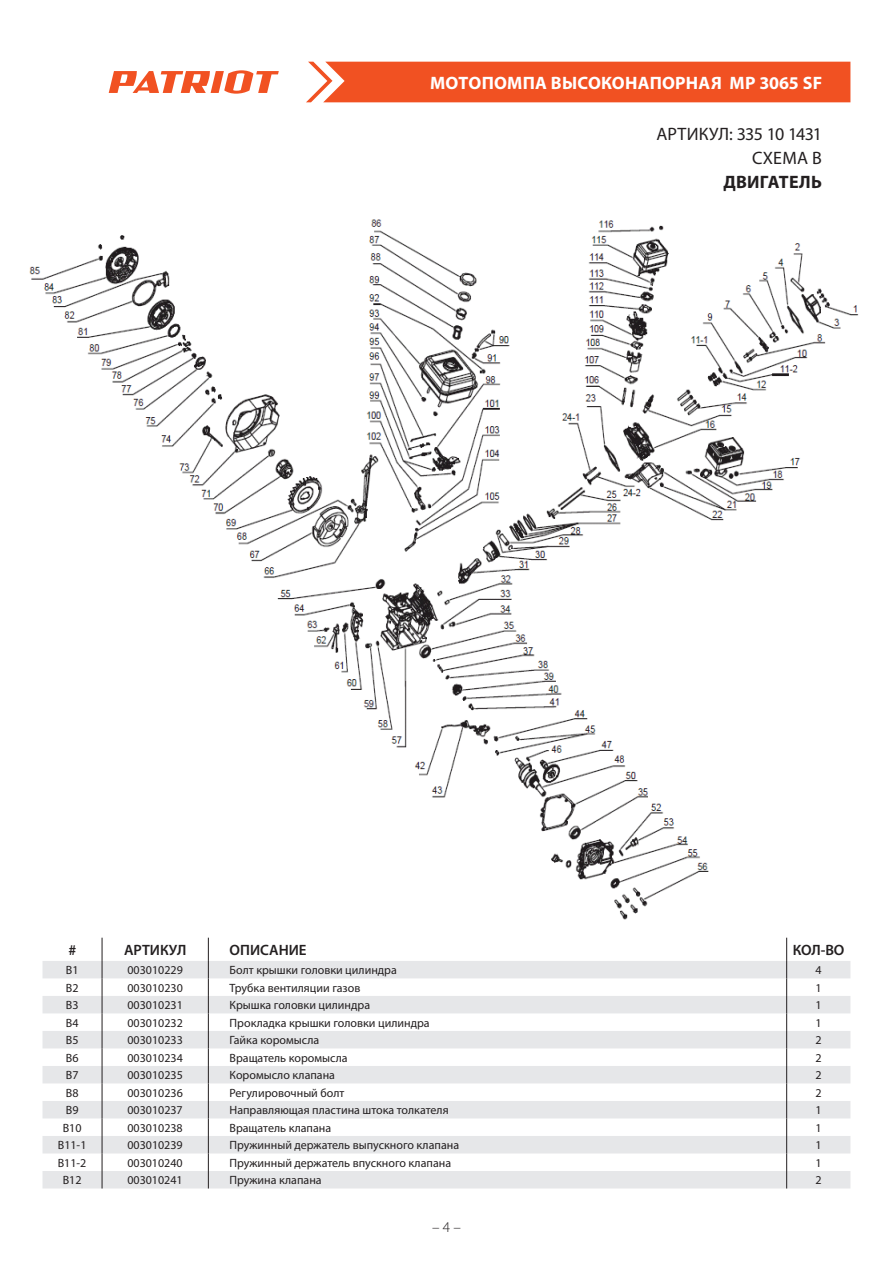
<style>
.page{position:relative;width:893px;height:1263px;background:#fff}
.page>*{position:absolute;margin:0;border:0;box-sizing:border-box;transform-origin:0 0}
.t1{font:700 18px "Myriad Pro";letter-spacing:.01em;color:#fff}
.t2{font:18px/24px "Myriad Pro";letter-spacing:.005em;color:#231f20;text-align:right}
.t3{font:700 18px "Myriad Pro";color:#231f20}
.t4{font:600 15px "Myriad Pro";color:#231f20}
.t5{font:300 15px "Myriad Pro";color:#231f20}
.t6{font:12px "Myriad Pro";color:#231f20}
</style>
<div class="page">
<div style="left:306px;top:62px;width:544px;height:40px;background:#f15122"></div>
<svg style="left:109px;top:70px;width:170px;height:24px"></svg>
<svg style="left:43px;top:961px;width:807px;height:227px;fill:#e6e7e9"></svg>
<svg style="left:102px;top:938px;width:1px;height:250px"></svg>
<svg style="left:208px;top:938px;width:1px;height:250px"></svg>
<svg style="left:786px;top:938px;width:1px;height:250px"></svg>
<img style="left:29px;top:219px;width:830px;height:701px">
<h1 class="t1" style="left:430px;top:71px;width:394px">МОТОПОМПА ВЫСОКОНАПОРНАЯ MP 3065 SF</h1>
<h1 class="t2" style="left:656px;top:122px;width:167px">АРТИКУЛ: 335 10 1431<br>СХЕМА В</h1>
<h1 class="t3" style="left:723px;top:171px;width:56px">ДВИ ГАТЕЛ</h1>
<h1 class="t3" style="left:811px;top:171px;width:12px">Ь</h1>
<p class="t4" style="left:68px;top:940px;width:9px">#</p>
<p class="t4" style="left:124px;top:940px;width:64px">АРТИКУЛ</p>
<p class="t4" style="left:230px;top:940px;width:78px">ОПИСАНИЕ</p>
<p class="t4" style="left:793px;top:940px;width:53px">КОЛ-ВО</p>
<p class="t6" style="left:66px;top:963px;width:14px">В1</p>
<p class="t6" style="left:127px;top:963px;width:57px">003010229</p>
<p class="t6" style="left:230px;top:963px;width:169px">Болт крышки головки цилиндра</p>
<p class="t6" style="left:815px;top:963px;width:8px">4</p>
<p class="t6" style="left:66px;top:980px;width:14px">В2</p>
<p class="t6" style="left:127px;top:980px;width:57px">003010230</p>
<p class="t6" style="left:230px;top:980px;width:132px">Трубка вентиляции газов</p>
<p class="t6" style="left:815px;top:980px;width:8px">1</p>
<p class="t6" style="left:66px;top:998px;width:14px">В3</p>
<p class="t6" style="left:127px;top:998px;width:57px">003010231</p>
<p class="t6" style="left:230px;top:998px;width:142px">Крышка головки цилиндра</p>
<p class="t6" style="left:815px;top:998px;width:8px">1</p>
<p class="t6" style="left:66px;top:1015px;width:14px">В4</p>
<p class="t6" style="left:127px;top:1015px;width:57px">003010232</p>
<p class="t6" style="left:230px;top:1015px;width:202px">Прокладка крышки головки цилиндра</p>
<p class="t6" style="left:815px;top:1015px;width:8px">1</p>
<p class="t6" style="left:66px;top:1033px;width:14px">В5</p>
<p class="t6" style="left:127px;top:1033px;width:57px">003010233</p>
<p class="t6" style="left:230px;top:1033px;width:91px">Гайка коромысла</p>
<p class="t6" style="left:815px;top:1033px;width:8px">2</p>
<p class="t6" style="left:66px;top:1050px;width:14px">В6</p>
<p class="t6" style="left:127px;top:1050px;width:57px">003010234</p>
<p class="t6" style="left:230px;top:1050px;width:119px">Вращатель коромысла</p>
<p class="t6" style="left:815px;top:1050px;width:8px">2</p>
<p class="t6" style="left:66px;top:1068px;width:14px">В7</p>
<p class="t6" style="left:127px;top:1068px;width:57px">003010235</p>
<p class="t6" style="left:230px;top:1068px;width:107px">Коромысло клапана</p>
<p class="t6" style="left:815px;top:1068px;width:8px">2</p>
<p class="t6" style="left:66px;top:1085px;width:14px">В8</p>
<p class="t6" style="left:127px;top:1085px;width:57px">003010236</p>
<p class="t6" style="left:230px;top:1085px;width:116px">Регулировочный болт</p>
<p class="t6" style="left:815px;top:1085px;width:8px">2</p>
<p class="t6" style="left:66px;top:1103px;width:14px">В9</p>
<p class="t6" style="left:127px;top:1103px;width:57px">003010237</p>
<p class="t6" style="left:230px;top:1103px;width:221px">Направляющая пластина штока толкателя</p>
<p class="t6" style="left:815px;top:1103px;width:8px">1</p>
<p class="t6" style="left:63px;top:1120px;width:20px">В10</p>
<p class="t6" style="left:127px;top:1120px;width:57px">003010238</p>
<p class="t6" style="left:229px;top:1120px;width:103px">Вращатель клапана</p>
<p class="t6" style="left:815px;top:1120px;width:8px">1</p>
<p class="t6" style="left:58px;top:1138px;width:30px">В11-1</p>
<p class="t6" style="left:127px;top:1138px;width:57px">003010239</p>
<p class="t6" style="left:229px;top:1138px;width:231px">Пружинный держатель выпускного клапана</p>
<p class="t6" style="left:815px;top:1138px;width:8px">1</p>
<p class="t6" style="left:58px;top:1155px;width:30px">В11-2</p>
<p class="t6" style="left:127px;top:1155px;width:57px">003010240</p>
<p class="t6" style="left:229px;top:1155px;width:223px">Пружинный держатель впускного клапана</p>
<p class="t6" style="left:815px;top:1155px;width:8px">1</p>
<p class="t6" style="left:63px;top:1173px;width:20px">В12</p>
<p class="t6" style="left:127px;top:1173px;width:57px">003010241</p>
<p class="t6" style="left:229px;top:1173px;width:94px">Пружина клапана</p>
<p class="t6" style="left:815px;top:1173px;width:8px">2</p>
<p class="t5" style="left:432px;top:1218px;width:30px">– 4 –</p>
</div>
